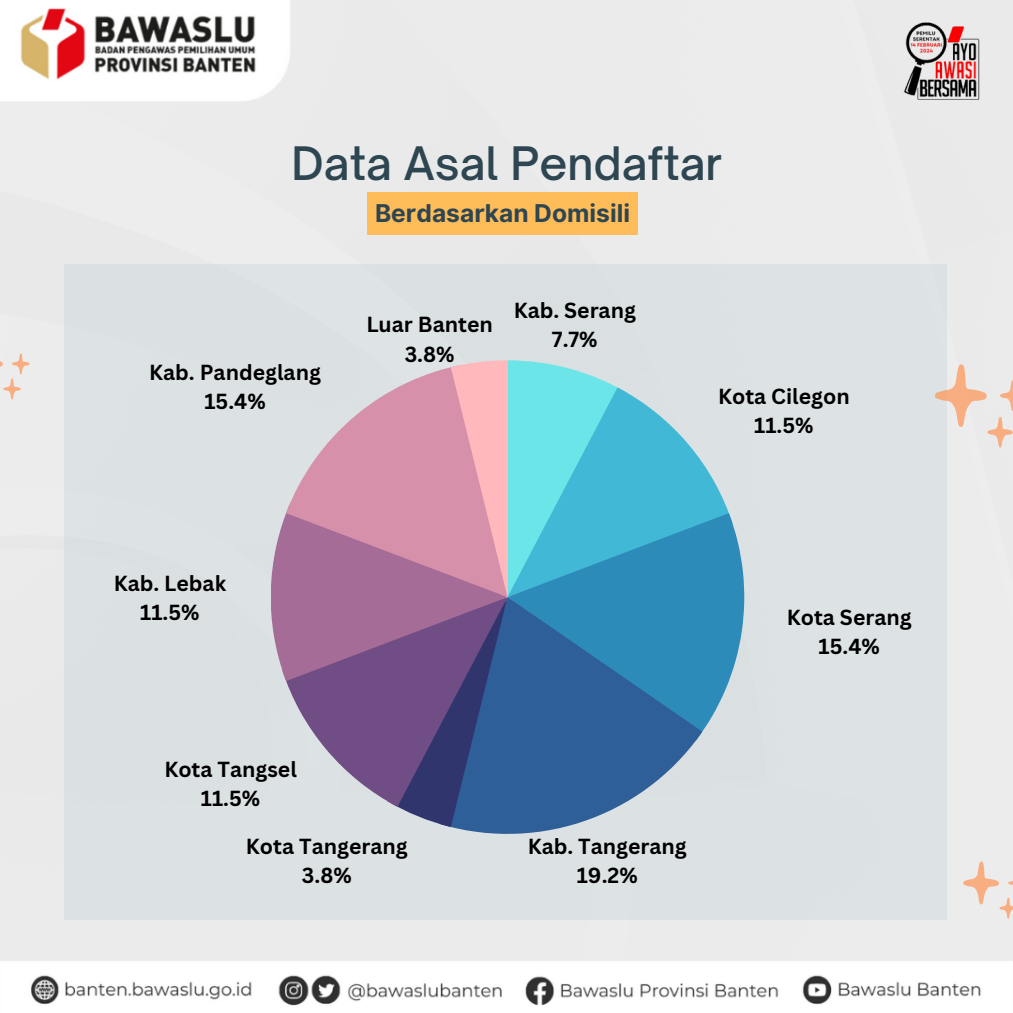
<style>
.page{position:relative;width:1013px;height:1013px;background:#fff}
.page>*{position:absolute;margin:0;border:0;box-sizing:border-box;transform-origin:0 0}
.t1{font:500 44.12px "Open Sauce One";color:#2e4651}
.t2{font:700 24.5px "Inter";color:#2e4651}
.t3{font:700 21.25px/29.2px "Canva Sans";color:#000;text-align:center}
</style>
<div class="page">
<div style="left:0;top:0;width:1012px;height:913px;background:#ebebeb"></div>
<div style="left:65px;top:264px;width:881px;height:655px;background:#dce2e4"></div>
<svg style="left:935px;top:364px;width:77px;height:83px;background:#ebdcd3"></svg>
<svg style="left:0;top:342px;width:30px;height:57px;background:#ede3dc"></svg>
<svg style="left:963px;top:861px;width:49px;height:52px;background:#eeded3"></svg>
<img style="left:903px;top:22px;width:77px;height:79px">
<img style="left:0;top:0;width:345px;height:145px">
<img style="left:0;top:913px;width:1012px;height:93px">
<svg style="left:732px;top:522px;width:12px;height:150px;fill:#2d8bba"></svg>
<svg style="left:451px;top:827px;width:113px;height:6px"></svg>
<svg style="left:271px;top:360px;width:461px;height:467px"></svg>
<div style="left:367px;top:193px;width:270px;height:42px;background:#ffbd59"></div>
<h1 class="t1" style="left:292px;top:136px;width:432px">Data Asal Pendaftar</h1>
<p class="t2" style="left:375px;top:199px;width:256px">Berdasarkan Domisili</p>
<p class="t3" style="left:149px;top:357px;width:173px">Kab. Pandeglang<br>15.4%</p>
<p class="t3" style="left:366px;top:310px;width:128px">Luar Banten<br>3.8%</p>
<p class="t3" style="left:513px;top:294px;width:124px">Kab. Serang<br>7.7%</p>
<p class="t3" style="left:718px;top:381px;width:133px">Kota Cilegon<br>11.5%</p>
<p class="t3" style="left:114px;top:568px;width:114px">Kab. Lebak<br>11.5%</p>
<p class="t3" style="left:164px;top:754px;width:134px">Kota Tangsel<br>11.5%</p>
<p class="t3" style="left:246px;top:830px;width:163px">Kota Tangerang<br>3.8%</p>
<p class="t3" style="left:527px;top:830px;width:161px">Kab. Tangerang<br>19.2%</p>
<p class="t3" style="left:786px;top:601px;width:126px">Kota Serang<br>15.4%</p>
</div>
